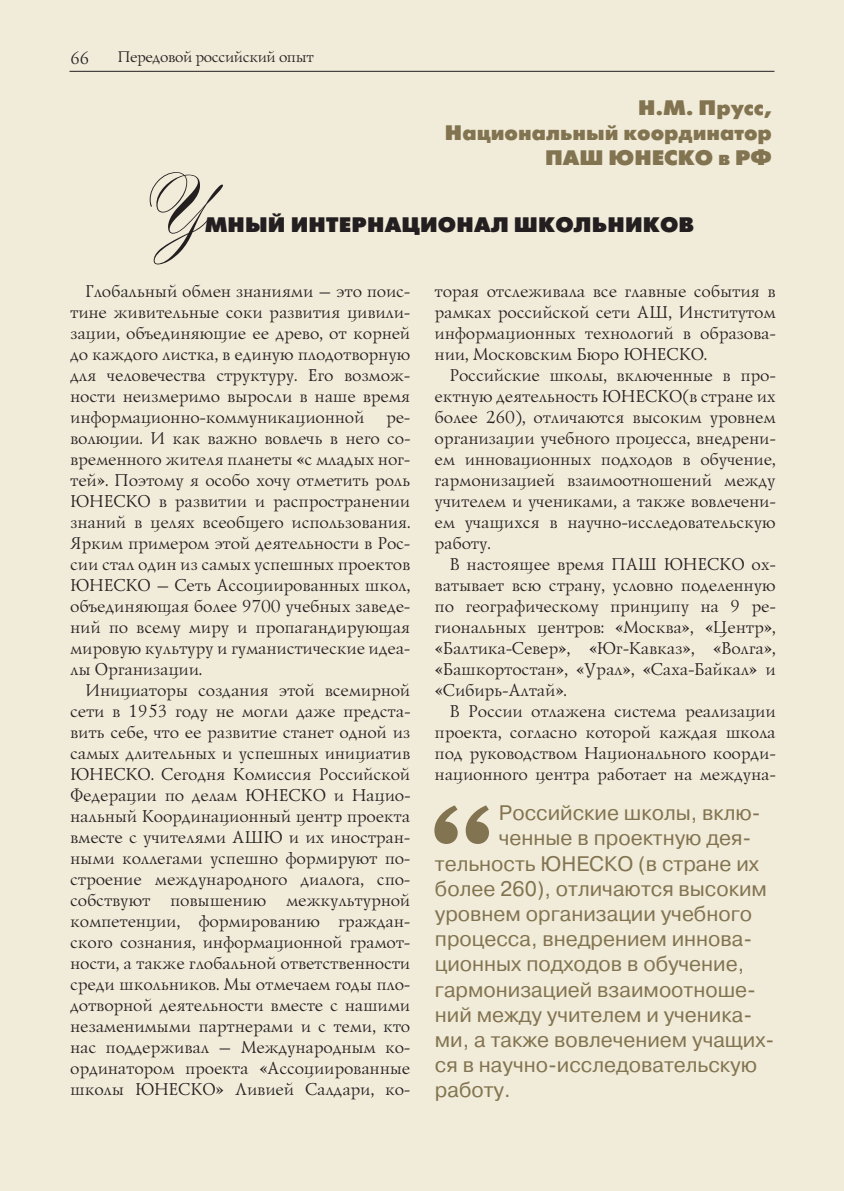
<style>
.page{position:relative;width:844px;height:1191px;background:#fff}
.page>*{position:absolute;margin:0;border:0;box-sizing:border-box;transform-origin:0 0}
.t1{font:105px "Alexandra Script";color:#231f20}
.t2{font:21px "Pragmatica";color:#827450}
.t3{font:21px "Futura Futuris X";color:#827450}
.t4{font:21px "Futura Futuris X";letter-spacing:.01em;color:#231f20}
.t5{font:17.5px/21px "Lazurski";letter-spacing:.02em;color:#231f20;text-align:justify}
.t6{font:300 17.5px "Lazurski C Lt";color:#231f20}
.t7{font:300 15.75px "Lazurski C Lt";color:#231f20}
</style>
<div class="page">
<div style="left:0;top:0;width:843px;height:1191px;background:#f1ebd9"></div>
<hr style="left:69px;top:71px;width:705px;height:1px;background:#231f20">
<svg style="left:434px;top:805px;width:55px;height:39px"></svg>
<p class="t6" style="left:69px;top:46px;width:20px">66</p>
<p class="t7" style="left:117px;top:46px;width:197px">Передовой российский опыт</p>
<p class="t3" style="left:638px;top:94px;width:135px">Н.М. Прусс,</p>
<p class="t3" style="left:445px;top:119px;width:328px">Национальный координатор</p>
<p class="t3" style="left:545px;top:145px;width:20px">ПАШ</p>
<p class="t3" style="left:608px;top:145px;width:41px">ЮНЕС</p>
<p class="t3" style="left:677px;top:145px;width:96px">КО в РФ</p>
<h1 class="t1" style="left:150px;top:160px;width:57px">У</h1>
<p class="t4" style="left:205px;top:212px;width:490px">мный интернационал школ ьников</p>
<p class="t5" style="left:69px;top:280px;width:341px;text-indent:15px">Глобальный обмен знаниями – это поис&shy;тине живительные соки развития цивили&shy;зации, объединяющие ее древо, от корней до каждого листка, в единую плодотворную для человечества структуру. Его возмож&shy;ности неизмеримо выросли в наше время информационно-коммуникационной</p>
<p class="t5" style="left:69px;top:406px;width:341px;text-indent:316px">ре&shy;волюции. И как важно вовлечь в него со&shy;временного жителя планеты «с младых ног&shy;тей». Поэтому я особо хочу отметить роль ЮНЕСКО в развитии и распространении знаний в целях всеобщего использования.<br>Ярким примером этой деятельности в Рос&shy;сии стал один из самых успешных проектов ЮНЕСКО – Сеть Ассоциированных школ, объединяющая более 9700 учебных заведе&shy;ний по всему миру и пропагандирующая мировую культуру и гуманистические идеа&shy;лы Организации.</p>
<p class="t5" style="left:69px;top:679px;width:341px;text-indent:15px">Инициаторы создания этой всемирной сети в 1953 году не могли даже предста&shy;вить себе, что ее развитие станет одной из самых длительных и успешных инициатив ЮНЕСКО. Сегодня Комиссия Российской Федерации по делам ЮНЕСКО и Нацио&shy;нальный Координационный центр проекта вместе с учителями АШЮ и их иностран&shy;ными коллегами успешно формируют по&shy;строение международного диалога, спо&shy;собствуют повышению межкультурной компетенции, формированию граждан&shy;ского сознания, информационной грамот&shy;ности, а также глобальной ответственности среди школьников. Мы отмечаем годы пло&shy;дотворной деятельности вместе с нашими незаменимыми партнерами и с теми, кто нас поддерживал – Международным ко&shy;ординатором проекта «Ассоциированные школы ЮНЕСКО» Ливией Салдари, ко-</p>
<p class="t5" style="left:434px;top:280px;width:342px">торая отслеживала все главные события в рамках российской сети АШ, Институтом информационных технологий в образова&shy;нии, Московским Бюро ЮНЕСКО.</p>
<p class="t5" style="left:434px;top:364px;width:342px;text-indent:15px">Российские школы, включенные в про&shy;ектную деятельность ЮНЕСКО(в стране их более 260), отличаются высоким уровнем организации учебного процесса, внедрени&shy;ем инновационных подходов в обучение, гармонизацией взаимоотношений между учителем и учениками, а также вовлечени&shy;ем учащихся в научно-исследовательскую работу.</p>
<p class="t5" style="left:434px;top:553px;width:342px;text-indent:15px">В настоящее время ПАШ ЮНЕСКО ох&shy;ватывает всю страну, условно поделенную по географическому принципу на 9 ре&shy;гиональных центров: «Москва», «Центр», «Балтика-Север», «Юг-Кавказ», «Волга», «Башкортостан», «Урал», «Саха-Байкал» и «Сибирь-Алтай».</p>
<p class="t5" style="left:434px;top:700px;width:342px;text-indent:15px">В России отлажена система реализации проекта, согласно которой каждая школа под руководством Национального коорди&shy;национного центра работает на междуна-</p>
<p class="t2" style="left:499px;top:800px;width:263px">Российские школы, вклю-</p>
<p class="t2" style="left:499px;top:825px;width:254px">ченные в проектную дея-</p>
<p class="t2" style="left:435px;top:850px;width:325px">тельность ЮНЕСКО (в стране их</p>
<p class="t2" style="left:435px;top:875px;width:333px">более 260), отличаются высоким</p>
<p class="t2" style="left:435px;top:900px;width:318px">уровнем организации учебного</p>
<p class="t2" style="left:435px;top:926px;width:319px">процесса, внедрением иннова-</p>
<p class="t2" style="left:435px;top:951px;width:311px">ционных подходов в обучение,</p>
<p class="t2" style="left:435px;top:976px;width:322px">гармонизацией взаимоотноше-</p>
<p class="t2" style="left:435px;top:1001px;width:319px">ний между учителем и ученика-</p>
<p class="t2" style="left:435px;top:1026px;width:341px">ми, а также вовлечением учащих-</p>
<p class="t2" style="left:435px;top:1052px;width:323px">ся в научно-исследовательскую</p>
<p class="t2" style="left:435px;top:1077px;width:73px">работу.</p>
</div>
